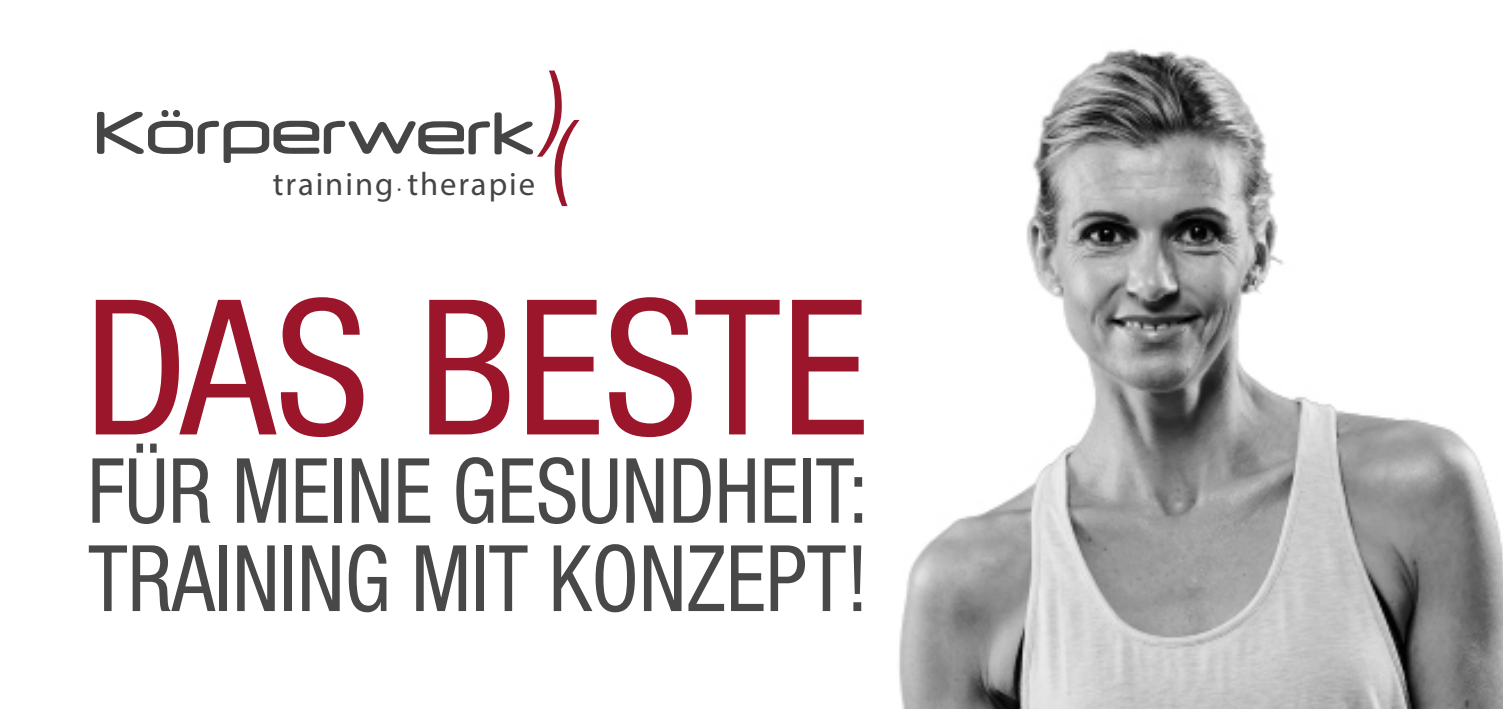
<style>
.page{position:relative;width:1503px;height:709px;background:#fff}
.page>*{position:absolute;margin:0;border:0;box-sizing:border-box;transform-origin:0 0}
.t1{font:condensed 188.5px "Helvetica Neue LT";color:#9b162b}
.t2{font:condensed 91.75px "Helvetica Neue LT";color:#484848;scale:.93 1}
.t3{font:condensed 90px "Helvetica Neue LT";color:#484848;scale:.93 1}
.t4{font:32.75px "Myriad Pro";letter-spacing:.06em;color:#454545}
.s1{font-size:13px}
</style>
<div class="page">
<img style="left:899px;top:49px;width:603px;height:660px">
<svg style="left:97px;top:71px;width:482px;height:135px"></svg>
<p class="t4" style="left:273px;top:164px;width:264px">training <span class="s1">•</span> therapie</p>
<h1 class="t1" style="left:83px;top:259px;width:786px">DAS BESTE</h1>
<p class="t3" style="left:88px;top:439px;width:841px">FÜR MEINE GESUNDHEIT:</p>
<p class="t2" style="left:88px;top:525px;width:840px">TRAINING MIT KONZEPT!</p>
</div>
